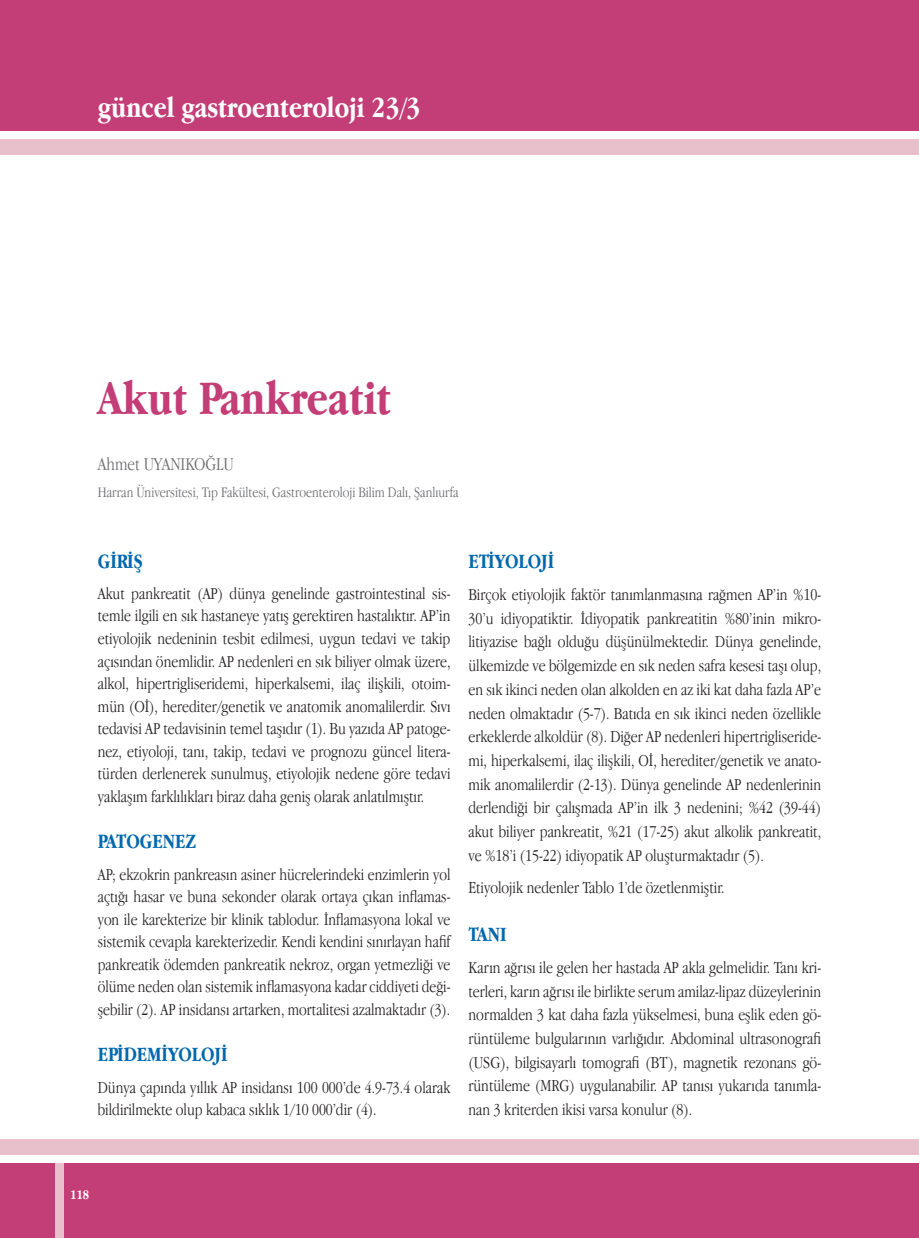
<style>
.page{position:relative;width:919px;height:1238px;background:#fff}
.page>*{position:absolute;margin:0;border:0;box-sizing:border-box;transform-origin:0 0}
.t1{font:700 49.5px "Apple Garamond";color:#c33e76}
.t2{font:700 30px "Apple Garamond";color:#fff}
.t3{font:700 21px "Apple Garamond";color:#0168ae}
.t4{font:300 18.75px "Apple Garamond";color:#6c6d70}
.t5{font:300 17.25px/23.7px "Apple Garamond";color:#231f20;text-align:justify}
.t6{font:300 15px "Apple Garamond";color:#6c6d70}
.t7{font:700 13.5px "Apple Garamond";color:#fff}
</style>
<div class="page">
<div style="left:0;top:1163px;width:918px;height:74px;background:#c33e76"></div>
<div style="left:0;top:0;width:918px;height:131px;background:#c33e76"></div>
<div style="left:55px;top:1163px;width:9px;height:74px;background:#e7c0cb"></div>
<div style="left:0;top:139px;width:918px;height:15px;background:#e7c0cb"></div>
<div style="left:0;top:1139px;width:918px;height:15px;background:#e7c0cb"></div>
<h2 class="t2" style="left:98px;top:90px;width:324px">güncel gastroenteroloji 23/3</h2>
<h1 class="t1" style="left:98px;top:370px;width:294px">Akut Pankreatit</h1>
<p class="t4" style="left:98px;top:453px;width:137px">Ahmet UYANIKOĞLU</p>
<p class="t6" style="left:98px;top:483px;width:362px">Harran Üniversitesi, Tıp Fakültesi, Gastroenteroloji Bilim Dalı, Şanlıurfa</p>
<p class="t3" style="left:98px;top:549px;width:47px">GİRİŞ</p>
<p class="t5" style="left:98px;top:582px;width:354px;line-height:22.5px">Akut pankreatit (AP) dünya genelinde gastrointestinal sis&shy;temle ilgili en sık hastaneye yatış gerektiren hastalıktır. AP’in etiyolojik nedeninin tesbit edilmesi, uygun tedavi ve takip açısından önemlidir. AP nedenleri en sık biliyer olmak üzere, alkol, hipertrigliseridemi, hiperkalsemi, ilaç ilişkili, otoim&shy;mün (Oİ), herediter/genetik ve anatomik anomalilerdir. Sıvı tedavisi AP tedavisinin temel taşıdır (1). Bu yazıda AP patoge&shy;nez, etiyoloji, tanı, takip, tedavi ve prognozu güncel litera&shy;türden derlenerek sunulmuş, etiyolojik nedene göre tedavi yaklaşım farklılıkları biraz daha geniş olarak anlatılmıştır.</p>
<p class="t3" style="left:98px;top:830px;width:100px">PATOGENEZ</p>
<p class="t5" style="left:98px;top:862px;width:354px;line-height:22.5px">AP; ekzokrin pankreasın asiner hücrelerindeki enzimlerin yol açtığı hasar ve buna sekonder olarak ortaya çıkan inflamas&shy;yon ile karekterize bir klinik tablodur. İnflamasyona lokal ve sistemik cevapla karekterizedir. Kendi kendini sınırlayan hafif pankreatik ödemden pankreatik nekroz, organ yetmezliği ve ölüme neden olan sistemik inflamasyona kadar ciddiyeti deği&shy;şebilir (2). AP insidansı artarken, mortalitesi azalmaktadır (3).</p>
<p class="t3" style="left:98px;top:1042px;width:131px">EPİDEMİYOLOJİ</p>
<p class="t5" style="left:98px;top:1075px;width:354px;line-height:22.5px">Dünya çapında yıllık AP insidansı 100 000’de 4.9-73.4 olarak bildirilmekte olup kabaca sıklık 1/10 000’dir (4).</p>
<p class="t3" style="left:468px;top:549px;width:87px">ETİYOLOJİ</p>
<p class="t5" style="left:468px;top:582px;width:354px">Birçok etiyolojik faktör tanımlanmasına rağmen AP’in %10- 30’u idiyopatiktir. İdiyopatik pankreatitin %80’inin mikro&shy;litiyazise bağlı olduğu düşünülmektedir. Dünya genelinde, ülkemizde ve bölgemizde en sık neden safra kesesi taşı olup, en sık ikinci neden olan alkolden en az iki kat daha fazla AP’e neden olmaktadır (5-7). Batıda en sık ikinci neden özellikle erkeklerde alkoldür (8). Diğer AP nedenleri hipertrigliseride&shy;mi, hiperkalsemi, ilaç ilişkili, Oİ, herediter/genetik ve anato&shy;mik anomalilerdir (2-13). Dünya genelinde AP nedenlerinin derlendiği bir çalışmada AP’in ilk 3 nedenini; %42 (39-44) akut biliyer pankreatit, %21 (17-25) akut alkolik pankreatit, ve %18’i (15-22) idiyopatik AP oluşturmaktadır (5).</p>
<p class="t5" style="left:468px;top:875px;width:257px">Etiyolojik nedenler Tablo 1’de özetlenmiştir.</p>
<p class="t3" style="left:468px;top:922px;width:40px">TANI</p>
<p class="t5" style="left:468px;top:955px;width:354px">Karın ağrısı ile gelen her hastada AP akla gelmelidir. Tanı kri&shy;terleri, karın ağrısı ile birlikte serum amilaz-lipaz düzeylerinin normalden 3 kat daha fazla yükselmesi, buna eşlik eden gö&shy;rüntüleme bulgularının varlığıdır. Abdominal ultrasonografi (USG), bilgisayarlı tomografi (BT), magnetik rezonans gö&shy;rüntüleme (MRG) uygulanabilir. AP tanısı yukarıda tanımla&shy;nan 3 kriterden ikisi varsa konulur (8).</p>
<p class="t7" style="left:70px;top:1186px;width:21px">118</p>
</div>
